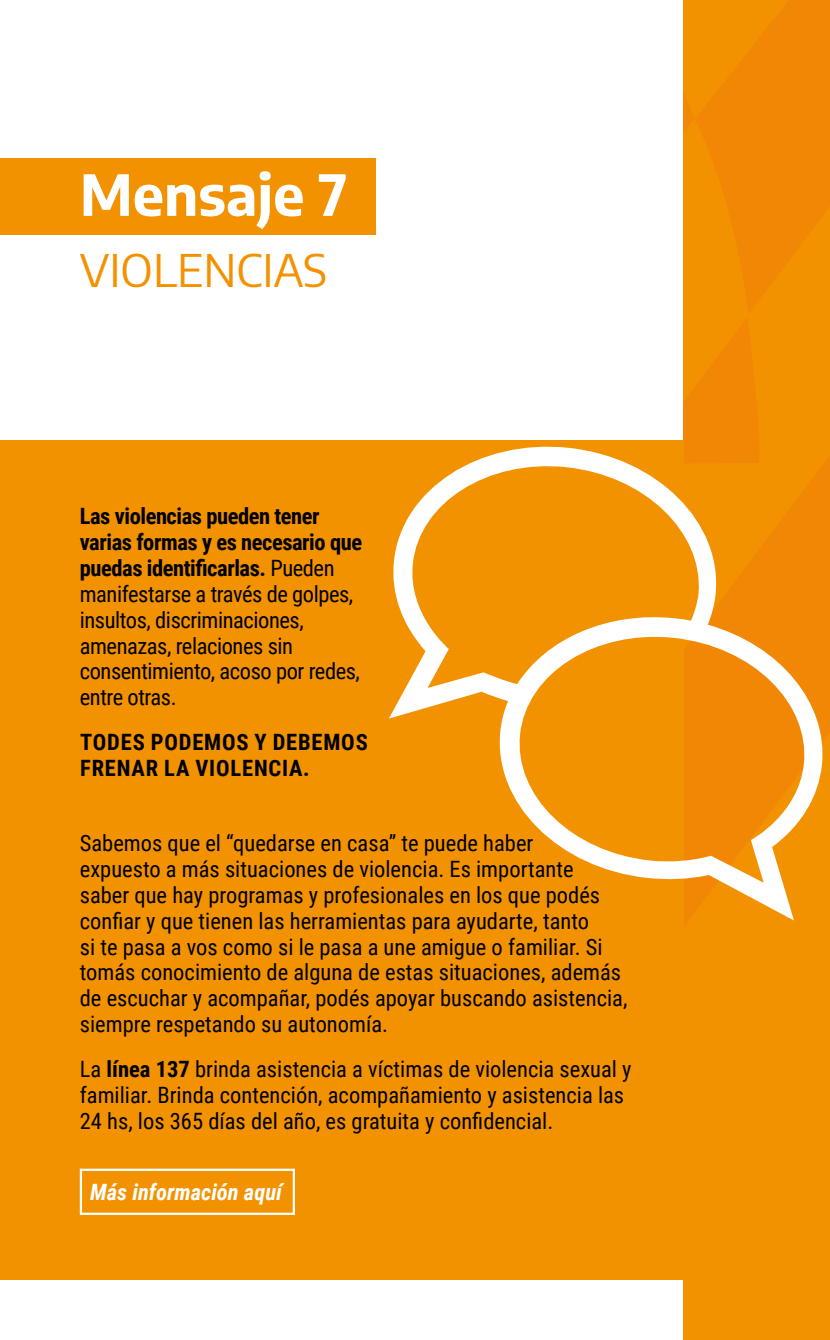
<style>
.page{position:relative;width:830px;height:1340px;background:#fff}
.page>*{position:absolute;margin:0;border:0;box-sizing:border-box;transform-origin:0 0}
.t1{font:700 56.25px "Encode Sans";color:#fff}
.t2{font:45px "Encode Sans";color:#f39200}
.t3{font:22.5px/25.9px "Roboto Condensed";color:#000}
.t4{font:22.5px/25.9px "Roboto Condensed";letter-spacing:-.02em;color:#000}
.t5{font:700 22.5px/25.9px "Roboto Condensed";letter-spacing:.035em;color:#000}
.t6{font:italic 700 22.5px "Roboto Condensed";color:#fff}
.s1{font-weight:700}
</style>
<div class="page">
<div style="left:682px;top:0;width:147px;height:1339px;background:#f18704"></div>
<svg style="left:682px;top:118px;width:147px;height:338px;fill:#f39200"></svg>
<svg style="left:682px;top:0;width:106px;height:117px"></svg>
<div style="left:682px;top:736px;width:147px;height:603px;background:#f39200"></div>
<div style="left:0;top:440px;width:682px;height:839px;background:#f39200"></div>
<div style="left:0;top:158px;width:375px;height:76px;background:#f39200"></div>
<svg style="left:389px;top:438px;width:439px;height:482px"></svg>
<div style="left:80px;top:1168px;width:215px;height:46px;border:2px solid #fff"></div>
<h1 class="t1" style="left:80px;top:153px;width:269px">Mensaje 7</h1>
<h2 class="t2" style="left:80px;top:238px;width:249px">VIOLENCIAS</h2>
<p class="t4" style="left:80px;top:502px;width:284px"><span class="s1">Las violencias pueden tener varias formas y es necesario que puedas identificarlas.</span> Pueden manifestarse a través de golpes, insultos, discriminaciones, amenazas, relaciones sin consentimiento, acoso por redes, entre otras.</p>
<p class="t5" style="left:80px;top:728px;width:289px">TODES PODEMOS Y DEBEMOS<br>FRENAR LA VIOLENCIA.</p>
<p class="t3" style="left:80px;top:829px;width:549px">Sabemos que el “quedarse en casa” te puede haber<br>expuesto a más situaciones de violencia. Es importante saber que hay programas y profesionales en los que podés confiar y que tienen las herramientas para ayudarte, tanto<br>si te pasa a vos como si le pasa a une amigue o familiar. Si tomás conocimiento de alguna de estas situaciones, además de escuchar y acompañar, podés apoyar buscando asistencia, siempre respetando su autonomía.</p>
<p class="t3" style="left:80px;top:1055px;width:553px">La <span class="s1">línea 137</span> brinda asistencia a víctimas de violencia sexual y familiar. Brinda contención, acompañamiento y asistencia las<br>24 hs, los 365 días del año, es gratuita y confidencial.</p>
<p class="t6" style="left:90px;top:1176px;width:193px">Más información aquí</p>
</div>
